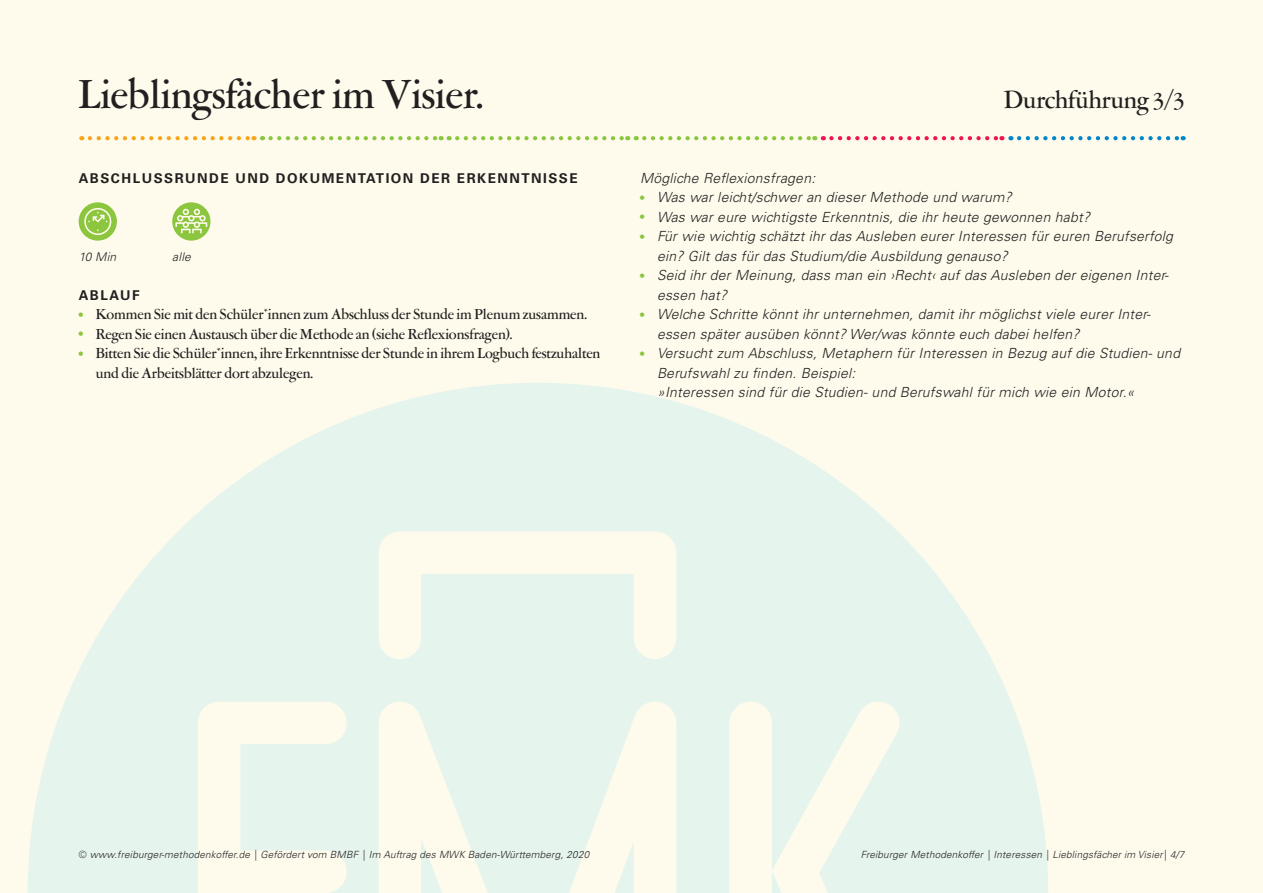
<style>
.page{position:relative;width:1263px;height:893px;background:#fefbed}
.page>*{position:absolute;margin:0;border:0;box-sizing:border-box;transform-origin:0 0}
.t1{font:500 42px "Garamont Amst SH";color:#231f20}
.t2{font:500 25.5px "Garamont Amst SH";color:#231f20}
.t3{font:500 15px/19.5px "Garamont Amst SH";color:#231f20}
.t4{font:italic 300 13.95px/19.5px "Univers LT Pro 45";letter-spacing:.02em;color:#231f20}
.t5{font:700 13.5px "Univers LT Pro 65";letter-spacing:.11em;color:#231f20}
.t6{font:italic 300 12px "Univers LT Pro 45";letter-spacing:.02em;color:#231f20}
.t7{font:italic 300 9.9px "Univers LT Pro 45";letter-spacing:.02em;color:#231f20}
.s1{font-family:"Univers LT Pro 65";font-weight:700;font-size:12px;color:#8bc63e}
.s2{font-family:"Univers LT Pro 65";font-weight:700;font-style:normal;font-size:12px;color:#8bc63e}
</style>
<div class="page">
<svg style="left:28px;top:383px;width:1020px;height:510px;fill:#e5f4ed"></svg>
<svg style="left:90px;top:136px;width:164px;height:4px"></svg>
<svg style="left:270px;top:136px;width:172px;height:4px"></svg>
<svg style="left:457px;top:136px;width:171px;height:4px"></svg>
<svg style="left:644px;top:136px;width:171px;height:4px"></svg>
<svg style="left:831px;top:136px;width:171px;height:4px"></svg>
<svg style="left:1019px;top:136px;width:165px;height:4px"></svg>
<svg style="left:79px;top:202px;width:38px;height:39px"></svg>
<svg style="left:172px;top:202px;width:38px;height:39px"></svg>
<h1 class="t1" style="left:79px;top:72px;width:406px">Lieblingsfächer im Visier.</h1>
<p class="t5" style="left:79px;top:169px;width:500px">ABSCHLUSSRUNDE UND DOKUMENTATION DER ERKENNTNISSE</p>
<p class="t6" style="left:79px;top:249px;width:39px">10 Min</p>
<p class="t6" style="left:172px;top:249px;width:20px">alle</p>
<p class="t5" style="left:79px;top:286px;width:62px">ABLAUF</p>
<p class="t3" style="left:79px;top:305px;width:510px"><span class="s1">•</span> Kommen Sie mit den Schüler*innen zum Abschluss der Stunde im Plenum zusammen.</p>
<p class="t3" style="left:79px;top:325px;width:435px"><span class="s1">•</span> Regen Sie einen Austausch über die Methode an (siehe Reflexionsfragen).</p>
<p class="t3" style="left:96px;top:344px;width:506px;text-indent:-17px"><span class="s1">•</span> Bitten Sie die Schüler*innen, ihre Erkenntnisse der Stunde in ihrem Logbuch festzuhalten und die Arbeitsblätter dort abzulegen.</p>
<h2 class="t2" style="left:1004px;top:86px;width:182px">Durchführung 3/3</h2>
<p class="t4" style="left:640px;top:168px;width:177px">Mögliche Reflexionsfragen:</p>
<p class="t4" style="left:640px;top:188px;width:373px"><span class="s2">•</span> Was war leicht/schwer an dieser Methode und warum?</p>
<p class="t4" style="left:640px;top:207px;width:452px"><span class="s2">•</span> Was war eure wichtigste Erkenntnis, die ihr heute gewonnen habt?</p>
<p class="t4" style="left:657px;top:227px;width:517px;text-indent:-17px"><span class="s2">•</span> Für wie wichtig schätzt ihr das Ausleben eurer Interessen für euren Berufserfolg ein? Gilt das für das Studium/die Ausbildung genauso?</p>
<p class="t4" style="left:657px;top:266px;width:513px;text-indent:-17px"><span class="s2">•</span> Seid ihr der Meinung, dass man ein ›Recht‹ auf das Ausleben der eigenen Inter&shy;essen hat?</p>
<p class="t4" style="left:657px;top:305px;width:495px;text-indent:-17px"><span class="s2">•</span> Welche Schritte könnt ihr unternehmen, damit ihr möglichst viele eurer Inter&shy;essen später ausüben könnt? Wer/was könnte euch dabei helfen?</p>
<p class="t4" style="left:657px;top:344px;width:525px;text-indent:-17px"><span class="s2">•</span> Versucht zum Abschluss, Metaphern für Interessen in Bezug auf die Studien- und<br>Berufswahl zu finden. Beispiel:<br>»Interessen sind für die Studien- und Berufswahl für mich wie ein Motor.«</p>
<p class="t7" style="left:79px;top:848px;width:512px">© www.freiburger-methodenkoffer.de | Gefördert vom BMBF | Im Auftrag des MWK Baden-Württemberg, 2020</p>
<p class="t7" style="left:861px;top:848px;width:325px">Freiburger Methodenkoffer | Interessen | Lieblingsfächer im Visier| 4/7</p>
</div>
